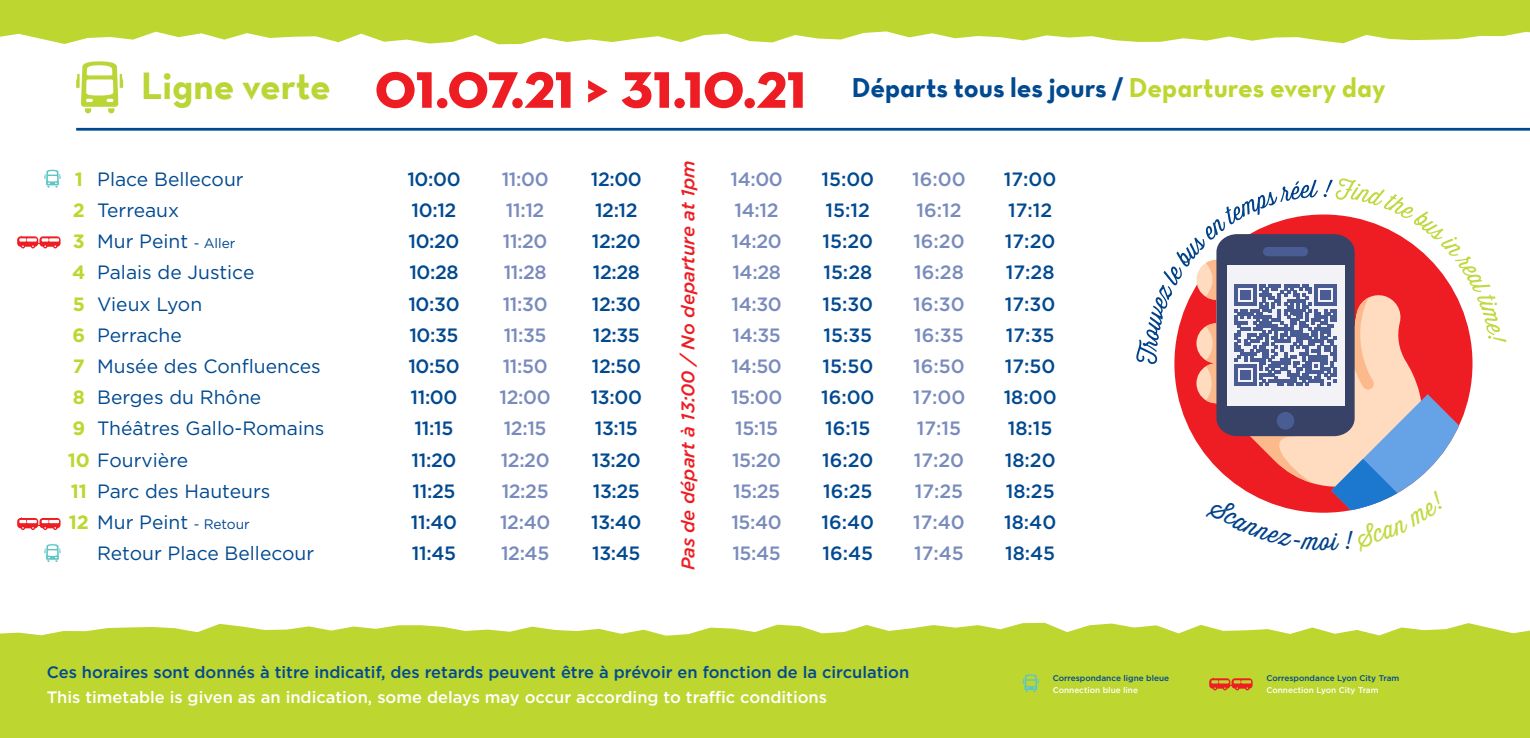
<style>
.page{position:relative;width:1530px;height:738px;background:#fff}
.page>*{position:absolute;margin:0;border:0;box-sizing:border-box;transform-origin:0 0}
.t1{font:52.25px "Neutra Disp Titling";color:#ee1d23}
.t2{font:38.5px "Neutra Text TF Bold Alt";color:#b9d536}
.t3{font:27.5px "Neutra Text TF Bold Alt";color:#014990}
.t4{font:500 19.25px "Gotham";letter-spacing:-.015em;color:#014990}
.t5{font:500 19.25px "Gotham";letter-spacing:-.02em;color:#788bbc}
.t6{font:19.25px "Gotham";color:#014990}
.t7{font:700 19.25px "Gotham";color:#bed630}
.t8{font:italic 500 18.5px "Gotham";color:#ee1d23}
.t9{font:500 16.5px "Gotham";color:#004a90}
.t10{font:500 16.5px "Gotham";color:#fff}
.t11{font:500 8.25px "Gotham";color:#004a90}
.t12{font:500 8.25px "Gotham";color:#fff}
.s1{color:#bed630}
.s2{font-size:13.75px}
.s3{font-weight:700;color:#bed630}
</style>
<div class="page">
<div style="left:0;top:622px;width:1530px;height:116px;background:#bed630"></div>
<hr style="left:76px;top:128px;width:1454px;height:3px;background:#014990">
<svg style="left:76px;top:61px;width:47px;height:52px"></svg>
<svg style="left:0;top:0;width:1530px;height:44px;background:#c6db4b"></svg>
<svg style="left:44px;top:170px;width:17px;height:18px"></svg>
<svg style="left:44px;top:544px;width:17px;height:18px"></svg>
<svg style="left:17px;top:236px;width:21px;height:11px"></svg>
<svg style="left:39px;top:236px;width:22px;height:11px"></svg>
<svg style="left:19px;top:235px;width:40px;height:13px"></svg>
<div style="left:17px;top:518px;width:21px;height:10px;background:#ee1d23;border-radius:4px"></div>
<div style="left:39px;top:518px;width:22px;height:10px;background:#ee1d23;border-radius:4px"></div>
<svg style="left:19px;top:517px;width:40px;height:13px"></svg>
<svg style="left:1023px;top:674px;width:16px;height:18px"></svg>
<div style="left:1209px;top:678px;width:21px;height:10px;background:#ee1d23;border-radius:4px"></div>
<svg style="left:1211px;top:677px;width:40px;height:13px"></svg>
<svg style="left:1136px;top:178px;width:370px;height:335px"></svg>
<h2 class="t2" style="left:141px;top:62px;width:191px">Ligne verte</h2>
<p class="t1" style="left:375px;top:57px;width:433px">01.07.21 &gt; 31.10.21</p>
<p class="t3" style="left:852px;top:70px;width:535px">Départs tous les jours / <span class="s1">Departures every day</span></p>
<p class="t8" style="left:676px;top:570px;width:412px;rotate:-90deg">Pas de départ à 13:00 /No departure at 1pm</p>
<p class="t7" style="left:75px;top:166px;width:10px">1</p>
<p class="t6" style="left:97px;top:167px;width:148px">Place Bellecour</p>
<p class="t4" style="left:407px;top:166px;width:55px">10:00</p>
<p class="t5" style="left:502px;top:166px;width:48px">11:00</p>
<p class="t4" style="left:591px;top:166px;width:53px">12:00</p>
<p class="t5" style="left:730px;top:166px;width:54px">14:00</p>
<p class="t4" style="left:821px;top:166px;width:54px">15:00</p>
<p class="t5" style="left:912px;top:166px;width:55px">16:00</p>
<p class="t4" style="left:1004px;top:166px;width:54px">17:00</p>
<p class="t7" style="left:73px;top:197px;width:13px">2</p>
<p class="t6" style="left:97px;top:198px;width:84px">Terreaux</p>
<p class="t4" style="left:412px;top:197px;width:46px">10:12</p>
<p class="t5" style="left:506px;top:197px;width:40px">11:12</p>
<p class="t4" style="left:595px;top:197px;width:44px">12:12</p>
<p class="t5" style="left:735px;top:197px;width:45px">14:12</p>
<p class="t4" style="left:825px;top:197px;width:46px">15:12</p>
<p class="t5" style="left:916px;top:197px;width:47px">16:12</p>
<p class="t4" style="left:1008px;top:197px;width:46px">17:12</p>
<p class="t7" style="left:73px;top:228px;width:13px">3</p>
<p class="t6" style="left:97px;top:229px;width:140px">Mur Peint <span class="s2">- Aller</span></p>
<p class="t4" style="left:408px;top:229px;width:53px">10:20</p>
<p class="t5" style="left:503px;top:229px;width:46px">11:20</p>
<p class="t4" style="left:592px;top:229px;width:50px">12:20</p>
<p class="t5" style="left:731px;top:229px;width:52px">14:20</p>
<p class="t4" style="left:822px;top:229px;width:52px">15:20</p>
<p class="t5" style="left:913px;top:229px;width:53px">16:20</p>
<p class="t4" style="left:1005px;top:229px;width:52px">17:20</p>
<p class="t7" style="left:72px;top:260px;width:15px">4</p>
<p class="t6" style="left:97px;top:260px;width:159px">Palais de Justice</p>
<p class="t4" style="left:409px;top:260px;width:51px">10:28</p>
<p class="t5" style="left:504px;top:260px;width:45px">11:28</p>
<p class="t4" style="left:593px;top:260px;width:49px">12:28</p>
<p class="t5" style="left:732px;top:260px;width:50px">14:28</p>
<p class="t4" style="left:823px;top:260px;width:50px">15:28</p>
<p class="t5" style="left:914px;top:260px;width:51px">16:28</p>
<p class="t4" style="left:1006px;top:260px;width:50px">17:28</p>
<p class="t7" style="left:73px;top:291px;width:14px">5</p>
<p class="t6" style="left:97px;top:291px;width:107px">Vieux Lyon</p>
<p class="t4" style="left:408px;top:291px;width:53px">10:30</p>
<p class="t5" style="left:503px;top:291px;width:46px">11:30</p>
<p class="t4" style="left:592px;top:291px;width:51px">12:30</p>
<p class="t5" style="left:731px;top:291px;width:52px">14:30</p>
<p class="t4" style="left:822px;top:291px;width:52px">15:30</p>
<p class="t5" style="left:913px;top:291px;width:53px">16:30</p>
<p class="t4" style="left:1005px;top:291px;width:52px">17:30</p>
<p class="t7" style="left:72px;top:322px;width:14px">6</p>
<p class="t6" style="left:97px;top:322px;width:86px">Perrache</p>
<p class="t4" style="left:409px;top:322px;width:51px">10:35</p>
<p class="t5" style="left:504px;top:322px;width:44px">11:35</p>
<p class="t4" style="left:593px;top:322px;width:49px">12:35</p>
<p class="t5" style="left:732px;top:322px;width:50px">14:35</p>
<p class="t4" style="left:823px;top:322px;width:50px">15:35</p>
<p class="t5" style="left:914px;top:322px;width:51px">16:35</p>
<p class="t4" style="left:1006px;top:322px;width:50px">17:35</p>
<p class="t7" style="left:73px;top:353px;width:13px">7</p>
<p class="t6" style="left:97px;top:354px;width:225px">Musée des Confluences</p>
<p class="t4" style="left:408px;top:353px;width:53px">10:50</p>
<p class="t5" style="left:503px;top:353px;width:46px">11:50</p>
<p class="t4" style="left:592px;top:353px;width:51px">12:50</p>
<p class="t5" style="left:731px;top:353px;width:52px">14:50</p>
<p class="t4" style="left:822px;top:353px;width:52px">15:50</p>
<p class="t5" style="left:913px;top:353px;width:53px">16:50</p>
<p class="t4" style="left:1005px;top:353px;width:52px">17:50</p>
<p class="t7" style="left:73px;top:384px;width:14px">8</p>
<p class="t6" style="left:97px;top:385px;width:166px">Berges du Rhône</p>
<p class="t4" style="left:410px;top:385px;width:48px">11:00</p>
<p class="t5" style="left:500px;top:385px;width:53px">12:00</p>
<p class="t4" style="left:591px;top:385px;width:53px">13:00</p>
<p class="t5" style="left:731px;top:385px;width:53px">15:00</p>
<p class="t4" style="left:821px;top:385px;width:55px">16:00</p>
<p class="t5" style="left:913px;top:385px;width:54px">17:00</p>
<p class="t4" style="left:1004px;top:385px;width:54px">18:00</p>
<p class="t7" style="left:72px;top:416px;width:14px">9</p>
<p class="t6" style="left:97px;top:416px;width:229px">Théâtres Gallo-Romains</p>
<p class="t4" style="left:415px;top:416px;width:40px">11:15</p>
<p class="t5" style="left:504px;top:416px;width:44px">12:15</p>
<p class="t4" style="left:595px;top:416px;width:44px">13:15</p>
<p class="t5" style="left:735px;top:416px;width:45px">15:15</p>
<p class="t4" style="left:825px;top:416px;width:47px">16:15</p>
<p class="t5" style="left:917px;top:416px;width:46px">17:15</p>
<p class="t4" style="left:1008px;top:416px;width:46px">18:15</p>
<p class="t6" style="left:68px;top:447px;width:122px"><span class="s3">10</span> Fourvière</p>
<p class="t4" style="left:412px;top:447px;width:46px">11:20</p>
<p class="t5" style="left:501px;top:447px;width:50px">12:20</p>
<p class="t4" style="left:592px;top:447px;width:51px">13:20</p>
<p class="t5" style="left:732px;top:447px;width:51px">15:20</p>
<p class="t4" style="left:822px;top:447px;width:53px">16:20</p>
<p class="t5" style="left:914px;top:447px;width:52px">17:20</p>
<p class="t4" style="left:1005px;top:447px;width:52px">18:20</p>
<p class="t7" style="left:71px;top:478px;width:17px">11</p>
<p class="t6" style="left:97px;top:478px;width:175px">Parc des Hauteurs</p>
<p class="t4" style="left:413px;top:478px;width:44px">11:25</p>
<p class="t5" style="left:502px;top:478px;width:49px">12:25</p>
<p class="t4" style="left:593px;top:478px;width:49px">13:25</p>
<p class="t5" style="left:733px;top:478px;width:49px">15:25</p>
<p class="t4" style="left:823px;top:478px;width:51px">16:25</p>
<p class="t5" style="left:915px;top:478px;width:50px">17:25</p>
<p class="t4" style="left:1006px;top:478px;width:50px">18:25</p>
<p class="t6" style="left:69px;top:510px;width:182px"><span class="s3">12</span> Mur Peint <span class="s2">- Retour</span></p>
<p class="t4" style="left:411px;top:509px;width:48px">11:40</p>
<p class="t5" style="left:500px;top:509px;width:52px">12:40</p>
<p class="t4" style="left:591px;top:509px;width:52px">13:40</p>
<p class="t5" style="left:731px;top:509px;width:52px">15:40</p>
<p class="t4" style="left:821px;top:509px;width:54px">16:40</p>
<p class="t5" style="left:913px;top:509px;width:53px">17:40</p>
<p class="t4" style="left:1004px;top:509px;width:54px">18:40</p>
<p class="t6" style="left:97px;top:541px;width:219px">Retour Place Bellecour</p>
<p class="t4" style="left:412px;top:540px;width:46px">11:45</p>
<p class="t5" style="left:501px;top:540px;width:50px">12:45</p>
<p class="t4" style="left:592px;top:540px;width:50px">13:45</p>
<p class="t5" style="left:732px;top:540px;width:50px">15:45</p>
<p class="t4" style="left:822px;top:540px;width:52px">16:45</p>
<p class="t5" style="left:914px;top:540px;width:51px">17:45</p>
<p class="t4" style="left:1005px;top:540px;width:52px">18:45</p>
<p class="t9" style="left:47px;top:661px;width:864px">Ces horaires sont donnés à titre indicatif, des retards peuvent être à prévoir en fonction de la circulation</p>
<p class="t10" style="left:47px;top:686px;width:782px">This timetable is given as an indication, some delays may occur according to traffic conditions</p>
<p class="t11" style="left:1052px;top:672px;width:118px">Correspondance ligne bleue</p>
<p class="t12" style="left:1052px;top:685px;width:87px">Connection blue line</p>
<p class="t11" style="left:1266px;top:672px;width:134px">Correspondance Lyon City Tram</p>
<p class="t12" style="left:1266px;top:685px;width:114px">Connection Lyon City Tram</p>
</div>
